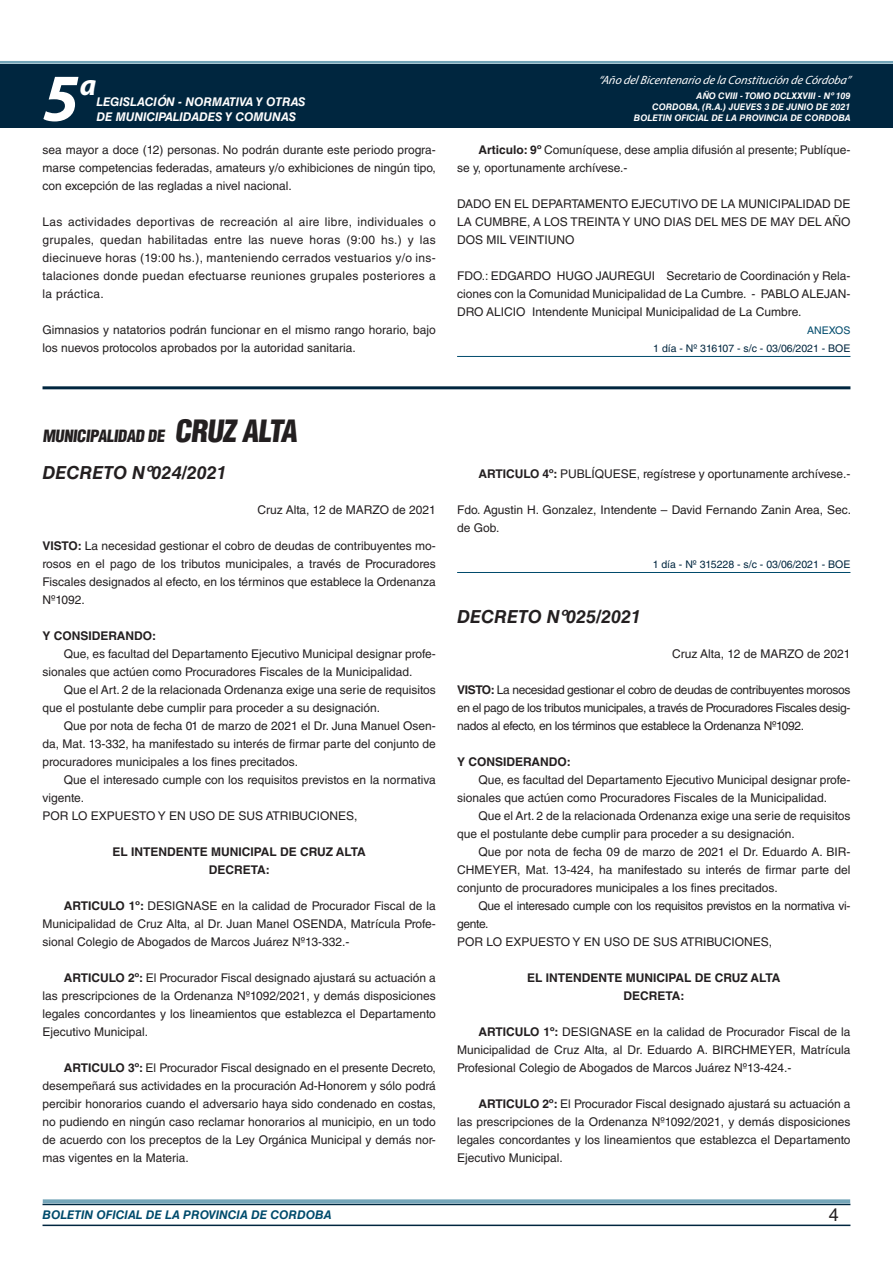
<style>
.page{position:relative;width:893px;height:1263px;background:#fff}
.page>*{position:absolute;margin:0;border:0;box-sizing:border-box;transform-origin:0 0}
.t1{font:italic 700 67.5px "Myriad Pro";color:#fff}
.t2{font:italic 700 30px "Myriad Pro";color:#fff}
.NOMBRE_DE_MINISTERIO{font:italic 700 18px "Helvetica LT Std";color:#231f20}
.t3{font:18px "Helvetica LT Std";color:#231f20}
.BASE{font:900 condensed 16.5px "Helvetica LT Std";color:#231f20}
.BASE-2{font:12px/18px "Helvetica LT Std";color:#231f20;text-align:justify}
.RESUELVE{font:700 12px "Helvetica LT Std";color:#231f20}
.BASE-3{font:12px/18px "Helvetica LT Std";letter-spacing:-.025em;color:#231f20}
.t4{font:italic 700 12px "Helvetica LT Std";color:#fff}
.FECHA{font:12px "Helvetica LT Std";color:#231f20}
.t5{font:italic 12px "Myriad Pro";color:#fff}
.t6{font:italic 700 12px "Helvetica LT Std";color:#004b6c}
.BASE-4{font:700 12px "Helvetica LT Std";color:#231f20}
.FECHA_DE_VENCIMIENTO{font:10.5px "Helvetica LT Std";color:#00263f}
.ANEXO{font:10.5px "Helvetica LT Std";color:#004b6c}
.t7{font:italic 700 9px/10.8px "Helvetica LT Std";color:#fff;text-align:right}
.s1{font-weight:700}
.s2{font-size:30px}
</style>
<div class="page">
<div style="left:0;top:61px;width:893px;height:6px;background:#fff;opacity:.75"></div>
<div style="left:0;top:64px;width:893px;height:64px;background:#00263f"></div>
<hr style="left:43px;top:1224px;width:807px;height:2px;background:#00263f">
<div style="left:42px;top:1198px;width:809px;height:8px;background:#fff;opacity:.75"></div>
<hr style="left:457px;top:356px;width:393px;height:1px;background:#004b6c">
<hr style="left:43px;top:386px;width:807px;height:3px;background:#00263f">
<hr style="left:457px;top:572px;width:393px;height:1px;background:#004b6c">
<h1 class="t1" style="left:43px;top:54px;width:38px">5</h1>
<h2 class="t2" style="left:80px;top:66px;width:18px">a</h2>
<p class="t4" style="left:96px;top:95px;width:211px">LEGISLACIÓN - NORMATIVA Y OTRAS</p>
<p class="t4" style="left:96px;top:109px;width:201px">DE MUNICIPALIDADES Y COMUNAS</p>
<p class="t5" style="left:598px;top:72px;width:254px">“Año delBicentenario de la Constitución de Córdoba”</p>
<p class="t7" style="left:634px;top:91px;width:218px">AÑO CVIII - TOMO DCLXXVIII - Nº 109<br>CORDOBA, (R.A.) JUEVES 3 DE JUNIO DE 2021<br>BOLETIN OFICIAL DE LA PROVINCIA DE CORDOBA</p>
<p class="BASE-2" style="left:43px;top:141px;width:395px">sea mayor a doce (12) personas. No podrán durante este periodo progra&shy;marse competencias federadas, amateurs y/o exhibiciones de ningún tipo, con excepción de las regladas a nivel nacional.</p>
<p class="BASE-2" style="left:43px;top:213px;width:395px">Las actividades deportivas de recreación al aire libre, individuales o grupales, quedan habilitadas entre las nueve horas (9:00 hs.) y las diecinueve horas (19:00 hs.), manteniendo cerrados vestuarios y/o ins&shy;talaciones donde puedan efectuarse reuniones grupales posteriores a la práctica.</p>
<p class="BASE-2" style="left:43px;top:321px;width:395px">Gimnasios y natatorios podrán funcionar en el mismo rango horario, bajo los nuevos protocolos aprobados por la autoridad sanitaria.</p>
<p class="BASE-2" style="left:457px;top:141px;width:395px;text-indent:21px"><span class="s1">Articulo: 9º</span> Comuníquese, dese amplia difusión al presente; Publíque&shy;se y, oportunamente archívese.-</p>
<p class="BASE-2" style="left:457px;top:195px;width:395px">DADO EN EL DEPARTAMENTO EJECUTIVO DE LA MUNICIPALIDAD DE LA CUMBRE, A LOS TREINTA Y UNO DIAS DEL MES DE MAY DEL AÑO DOS MIL VEINTIUNO</p>
<p class="BASE-2" style="left:457px;top:267px;width:395px">FDO.: EDGARDO HUGO JAUREGUI Secretario de Coordinación y Rela&shy;ciones con la Comunidad Municipalidad de La Cumbre. - PABLO ALEJAN-DRO ALICIO Intendente Municipal Municipalidad de La Cumbre.</p>
<p class="ANEXO" style="left:807px;top:324px;width:45px">ANEXOS</p>
<p class="FECHA_DE_VENCIMIENTO" style="left:653px;top:342px;width:199px">1 día - Nº 316107 - s/c - 03/06/2021 - BOE</p>
<p class="BASE" style="left:43px;top:425px;width:261px">MUNICIPALIDAD DE <span class="s2">CRUZ ALTA</span></p>
<p class="NOMBRE_DE_MINISTERIO" style="left:43px;top:462px;width:186px">DECRETO Nº024/2021</p>
<p class="FECHA" style="left:257px;top:503px;width:180px">Cruz Alta, 12 de MARZO de 2021</p>
<p class="BASE-2" style="left:43px;top:537px;width:395px"><span class="s1">VISTO:</span> La necesidad gestionar el cobro de deudas de contribuyentes mo&shy;rosos en el pago de los tributos municipales, a través de Procuradores Fiscales designados al efecto, en los términos que establece la Ordenanza Nº1092.</p>
<p class="BASE-4" style="left:43px;top:628px;width:115px">Y CONSIDERANDO:</p>
<p class="BASE-2" style="left:43px;top:645px;width:395px;text-indent:21px">Que, es facultad del Departamento Ejecutivo Municipal designar profe&shy;sionales que actúen como Procuradores Fiscales de la Municipalidad.</p>
<p class="BASE-2" style="left:43px;top:681px;width:395px;text-indent:21px">Que el Art. 2 de la relacionada Ordenanza exige una serie de requisitos que el postulante debe cumplir para proceder a su designación.</p>
<p class="BASE-2" style="left:43px;top:717px;width:395px;text-indent:21px">Que por nota de fecha 01 de marzo de 2021 el Dr. Juna Manuel Osen&shy;da, Mat. 13-332, ha manifestado su interés de firmar parte del conjunto de procuradores municipales a los fines precitados.</p>
<p class="BASE-2" style="left:43px;top:771px;width:395px;text-indent:21px">Que el interesado cumple con los requisitos previstos en la normativa vigente.</p>
<p class="BASE-2" style="left:43px;top:807px;width:316px">POR LO EXPUESTO Y EN USO DE SUS ATRIBUCIONES,</p>
<p class="RESUELVE" style="left:113px;top:844px;width:255px">EL INTENDENTE MUNICIPAL DE CRUZ ALTA</p>
<p class="RESUELVE" style="left:209px;top:862px;width:62px">DECRETA:</p>
<p class="BASE-2" style="left:43px;top:897px;width:395px;text-indent:21px"><span class="s1">ARTICULO 1º:</span> DESIGNASE en la calidad de Procurador Fiscal de la Municipalidad de Cruz Alta, al Dr. Juan Manel OSENDA, Matrícula Profe&shy;sional Colegio de Abogados de Marcos Juárez Nº13-332.-</p>
<p class="BASE-2" style="left:43px;top:969px;width:395px;text-indent:21px"><span class="s1">ARTICULO 2º:</span> El Procurador Fiscal designado ajustará su actuación a las prescripciones de la Ordenanza Nº1092/2021, y demás disposiciones legales concordantes y los lineamientos que establezca el Departamento Ejecutivo Municipal.</p>
<p class="BASE-2" style="left:43px;top:1059px;width:395px;text-indent:21px"><span class="s1">ARTICULO 3º:</span> El Procurador Fiscal designado en el presente Decreto, desempeñará sus actividades en la procuración Ad-Honorem y sólo podrá percibir honorarios cuando el adversario haya sido condenado en costas, no pudiendo en ningún caso reclamar honorarios al municipio, en un todo de acuerdo con los preceptos de la Ley Orgánica Municipal y demás nor&shy;mas vigentes en la Materia.</p>
<p class="BASE-2" style="left:478px;top:465px;width:374px"><span class="s1">ARTICULO 4º:</span> PUBLÍQUESE, regístrese y oportunamente archívese.-</p>
<p class="BASE-2" style="left:457px;top:501px;width:396px">Fdo. Agustin H. Gonzalez, Intendente – David Fernando Zanin Area, Sec. de Gob.</p>
<p class="FECHA_DE_VENCIMIENTO" style="left:653px;top:558px;width:199px">1 día - Nº 315228 - s/c - 03/06/2021 - BOE</p>
<p class="NOMBRE_DE_MINISTERIO" style="left:457px;top:606px;width:186px">DECRETO Nº025/2021</p>
<p class="FECHA" style="left:672px;top:647px;width:180px">Cruz Alta, 12 de MARZO de 2021</p>
<p class="BASE-2" style="left:457px;top:681px;width:395px"><span class="s1">VISTO:</span> La necesidad gestionar el cobro de deudas de contribuyentes morosos en el pago de los tributos municipales, a través de Procuradores Fiscales desig&shy;nados al efecto, en los términos que establece la Ordenanza Nº1092.</p>
<p class="BASE-4" style="left:457px;top:754px;width:115px">Y CONSIDERANDO:</p>
<p class="BASE-2" style="left:457px;top:771px;width:395px;text-indent:21px">Que, es facultad del Departamento Ejecutivo Municipal designar profe&shy;sionales que actúen como Procuradores Fiscales de la Municipalidad.</p>
<p class="BASE-2" style="left:457px;top:807px;width:395px;text-indent:21px">Que el Art. 2 de la relacionada Ordenanza exige una serie de requisitos que el postulante debe cumplir para proceder a su designación.</p>
<p class="BASE-2" style="left:457px;top:843px;width:395px;text-indent:21px">Que por nota de fecha 09 de marzo de 2021 el Dr. Eduardo A. BIR-CHMEYER, Mat. 13-424, ha manifestado su interés de firmar parte del conjunto de procuradores municipales a los fines precitados.</p>
<p class="BASE-3" style="left:457px;top:897px;width:395px;text-indent:21px">Que el interesado cumple con los requisitos previstos en la normativa vi&shy;gente.</p>
<p class="BASE-2" style="left:457px;top:933px;width:316px">POR LO EXPUESTO Y EN USO DE SUS ATRIBUCIONES,</p>
<p class="RESUELVE" style="left:527px;top:970px;width:255px">EL INTENDENTE MUNICIPAL DE CRUZ ALTA</p>
<p class="RESUELVE" style="left:624px;top:988px;width:62px">DECRETA:</p>
<p class="BASE-2" style="left:457px;top:1023px;width:395px;text-indent:21px"><span class="s1">ARTICULO 1º:</span> DESIGNASE en la calidad de Procurador Fiscal de la Municipalidad de Cruz Alta, al Dr. Eduardo A. BIRCHMEYER, Matrícula Profesional Colegio de Abogados de Marcos Juárez Nº13-424.-</p>
<p class="BASE-2" style="left:457px;top:1095px;width:395px;text-indent:21px"><span class="s1">ARTICULO 2º:</span> El Procurador Fiscal designado ajustará su actuación a las prescripciones de la Ordenanza Nº1092/2021, y demás disposiciones legales concordantes y los lineamientos que establezca el Departamento Ejecutivo Municipal.</p>
<p class="t6" style="left:43px;top:1208px;width:290px">BOLETIN OFICIAL DE LA PROVINCIA DE CORDOBA</p>
<h3 class="t3" style="left:829px;top:1204px;width:12px">4</h3>
</div>
